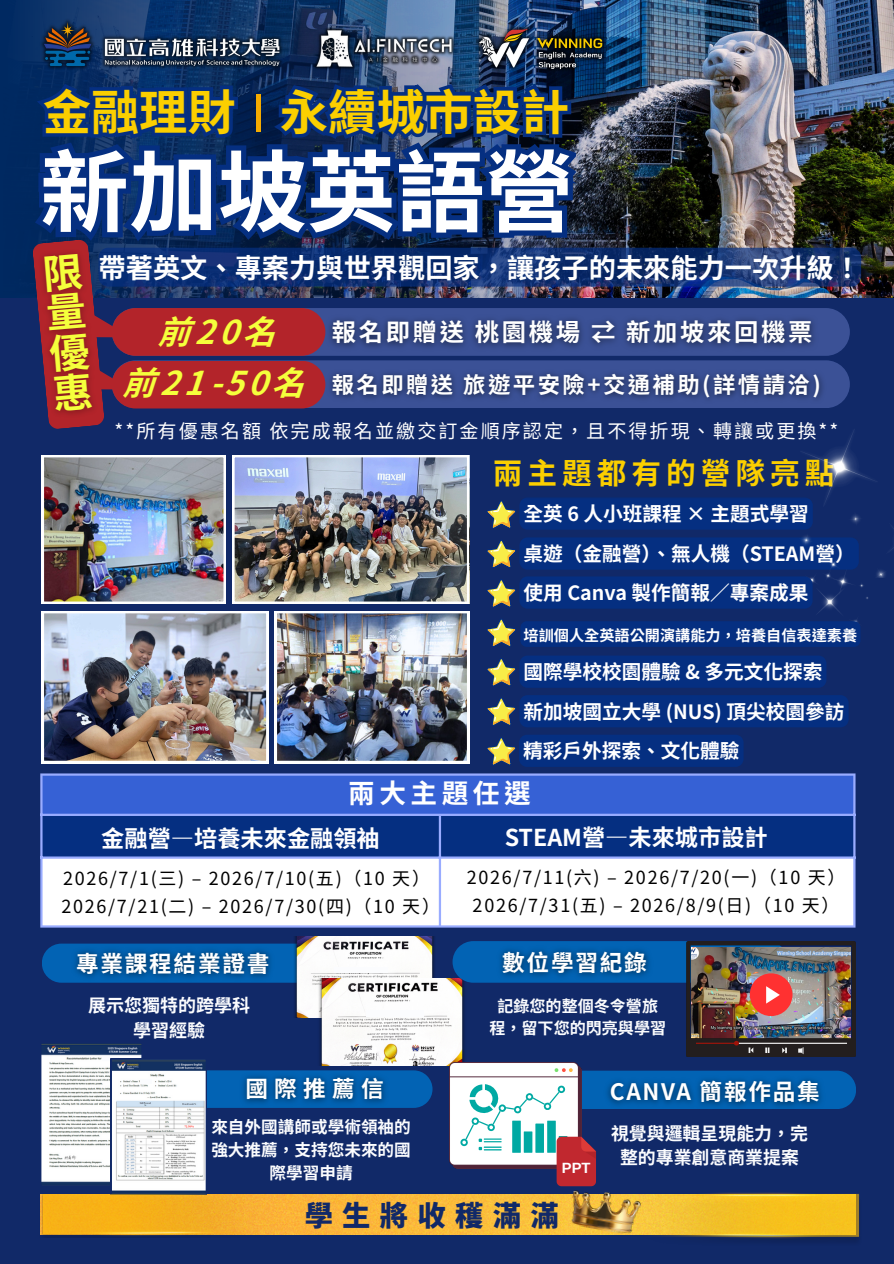
<style>
.page{position:relative;width:894px;height:1264px;background:#fff}
.page>*{position:absolute;margin:0;border:0;box-sizing:border-box;transform-origin:0 0}
.t1{font:700 88.95px "Source Han Sans SC";color:#fff}
.t2{font:700 48.3px "Source Han Sans SC";color:#fbcf00}
.t3{font:40.05px/40.2px "Gen Ei Gothic M B";color:#f5ff3c;text-align:justify}
.t4{font:700 32.7px/50.7px "Source Han Sans SC";letter-spacing:.135em;color:#f5ff3c;text-align:center}
.t5{font:700 29.7px "Source Han Sans SC";letter-spacing:.17em;color:#fbcf00}
.t6{font:800 28.35px "Source Han Sans SC";letter-spacing:.33em;color:#112968}
.t7{font:700 27.15px "Noto Sans TC";color:#fff}
.t8{font:700 26.7px "Source Han Sans SC";letter-spacing:.17em;color:#fff}
.t9{font:700 24.3px "Source Han Sans SC";letter-spacing:.11em;color:#fff}
.t10{font:700 23.25px "Source Han Sans SC";color:#fff}
.t11{font:700 22.65px "Noto Sans TC";letter-spacing:.075em;color:#fff}
.t12{font:700 22.35px "Source Han Sans SC";letter-spacing:.11em;color:#fff}
.t13{font:700 19.65px/39.9px "Noto Sans TC";color:#fff}
.t14{font:19.05px "Source Han Sans SC";letter-spacing:.11em;color:#fff}
.t15{font:18px/28.2px "Source Han Sans SC";letter-spacing:.095em;color:#000}
.t16{font:700 18px/24.9px "Noto Sans TC";color:#fbfcfe;text-align:center}
.t17{font:700 17.85px "Noto Sans TC";color:#fbfcfe}
.t18{font:700 16.65px/22.8px "Noto Sans TC";color:#fbfcfe;text-align:center}
.t19{font:700 16.05px/22px "Noto Sans TC";color:#fbfcfe;text-align:center}
.t20{font:700 15.15px "Noto Sans TC";color:#fff}
.t21{font:700 14.85px "Liberation Sans";color:#fff}
</style>
<div class="page">
<div style="left:0;top:0;width:893px;height:1263px;background:#112968"></div>
<img style="left:629px;top:0;width:264px;height:297px">
<img style="left:0;top:0;width:629px;height:298px">
<div style="left:256px;top:94px;width:5px;height:37px;background:#f5ab00"></div>
<img style="left:36px;top:16px;width:261px;height:55px">
<img style="left:310px;top:25px;width:149px;height:46px">
<img style="left:459px;top:21px;width:159px;height:54px">
<img style="left:42px;top:455px;width:183px;height:148px">
<img style="left:275px;top:611px;width:194px;height:152px">
<img style="left:232px;top:455px;width:237px;height:148px">
<img style="left:42px;top:611px;width:226px;height:152px">
<div style="left:41px;top:774px;width:813px;height:41px;background:#3661d5"></div>
<div style="left:43px;top:816px;width:810px;height:40px;background:#052f81"></div>
<div style="left:43px;top:858px;width:810px;height:67px;background:#fff"></div>
<hr style="left:40px;top:775px;width:3px;height:150px;background:#99acff">
<hr style="left:438px;top:816px;width:3px;height:109px;background:#99acff">
<hr style="left:853px;top:775px;width:2px;height:150px;background:#99acff">
<hr style="left:40px;top:773px;width:815px;height:2px;background:#99acff">
<hr style="left:40px;top:813px;width:815px;height:3px;background:#99acff">
<hr style="left:40px;top:856px;width:815px;height:2px;background:#99acff">
<hr style="left:40px;top:925px;width:815px;height:2px;background:#99acff">
<div style="left:42px;top:943px;width:370px;height:39px;background:#0263b4"></div>
<div style="left:111px;top:1070px;width:321px;height:37px;background:#0263b4"></div>
<img style="left:67px;top:943px;width:213px;height:40px">
<img style="left:289px;top:936px;width:146px;height:81px">
<div style="left:334px;top:967px;width:53px;height:6px;background:#fbfcfe"></div>
<img style="left:314px;top:978px;width:151px;height:87px">
<div style="left:366px;top:1010px;width:58px;height:6px;background:#fbfcfe"></div>
<img style="left:286px;top:1194px;width:281px;height:40px">
<svg style="left:41px;top:1044px;width:165px;height:150px;background:#c4cad3"></svg>
<hr style="left:140px;top:1079px;width:11px;height:4px;background:#fbfcfe">
<div style="left:452px;top:941px;width:335px;height:41px;background:#0263b4"></div>
<div style="left:563px;top:1070px;width:292px;height:39px;background:#0263b4"></div>
<img style="left:449px;top:1062px;width:132px;height:106px">
<svg style="left:460px;top:1084px;width:136px;height:102px"></svg>
<img style="left:686px;top:941px;width:169px;height:114px">
<div style="left:749px;top:973px;width:43px;height:43px;background:#ff3131;border-radius:50%"></div>
<svg style="left:766px;top:986px;width:13px;height:17px"></svg>
<img style="left:642px;top:1192px;width:218px;height:50px">
<img style="left:40px;top:1194px;width:246px;height:43px">
<img style="left:567px;top:1186px;width:75px;height:49px">
<svg style="left:487px;top:499px;width:311px;height:30px;background:#0e357d"></svg>
<svg style="left:487px;top:537px;width:311px;height:32px;background:#0e347d"></svg>
<img style="left:795px;top:557px;width:73px;height:72px">
<img style="left:798px;top:430px;width:95px;height:148px">
<svg style="left:487px;top:695px;width:361px;height:32px;background:#0c337e"></svg>
<svg style="left:487px;top:656px;width:339px;height:31px;background:#0d347d"></svg>
<svg style="left:487px;top:576px;width:325px;height:32px;background:#0d347d"></svg>
<svg style="left:487px;top:618px;width:373px;height:29px;background:#0e337b"></svg>
<svg style="left:487px;top:735px;width:256px;height:32px;background:#10357c"></svg>
<img style="left:235px;top:1070px;width:160px;height:38px">
<img style="left:492px;top:949px;width:164px;height:34px">
<img style="left:599px;top:1070px;width:232px;height:37px">
<div style="left:98px;top:248px;width:762px;height:38px;background:#052f81;border-radius:10px;opacity:.72"></div>
<svg style="left:325px;top:308px;width:524px;height:48px;background:#354b8f"></svg>
<svg style="left:132px;top:360px;width:717px;height:48px;background:#334a8e"></svg>
<div style="left:112px;top:308px;width:213px;height:48px;background:#b3242a"></div>
<div style="left:112px;top:361px;width:213px;height:47px;background:#b3242a"></div>
<img style="left:321px;top:309px;width:502px;height:47px">
<img style="left:321px;top:363px;width:508px;height:45px">
<svg style="left:32px;top:239px;width:99px;height:190px"></svg>
<img style="left:30px;top:242px;width:77px;height:184px">
<h2 class="t2" style="left:43px;top:74px;width:528px">金融理財 永續城市設計</h2>
<h1 class="t1" style="left:40px;top:121px;width:535px">新加坡英語營</h1>
<h3 class="t3" style="left:41px;top:256px;width:42px;rotate:-5deg">限量優惠</h3>
<h3 class="t7" style="left:98px;top:246px;width:763px">帶著英文、專案力與世界觀回家，讓孩子的未來能力一次升級！</h3>
<h3 class="t9" style="left:331px;top:313px;width:482px">報名即贈送桃園機場 ⇄ 新加坡來回機票</h3>
<p class="t12" style="left:331px;top:367px;width:490px">報名即贈送旅遊平安險+交通補助(詳情請洽)</p>
<p class="t14" style="left:114px;top:415px;width:725px">**所有優惠名額依完成報名並繳交訂金順序認定，且不得折現、轉讓或更換**</p>
<h3 class="t4" style="left:126px;top:306px;width:183px">前20名前21-50名</h3>
<h3 class="t5" style="left:492px;top:450px;width:343px">兩主題都有的營隊亮點</h3>
<p class="t13" style="left:523px;top:492px;width:332px">全英 6 人小班課程 × 主題式學習<br>桌遊（金融營）、無人機（STEAM營）</p>
<p class="t13" style="left:523px;top:571px;width:286px">使用 Canva 製作簡報／專案成果</p>
<p class="t20" style="left:523px;top:623px;width:335px">培訓個人全英語公開演講能力，培養自信表達素養</p>
<p class="t13" style="left:523px;top:650px;width:300px">國際學校校園體驗 &amp; 多元文化探索</p>
<p class="t13" style="left:523px;top:690px;width:322px">新加坡國立大學 (NUS) 頂尖校園參訪</p>
<p class="t13" style="left:523px;top:729px;width:218px">精彩戶外探索、文化體驗</p>
<h3 class="t8" style="left:348px;top:772px;width:184px">兩大主題任選</h3>
<p class="t10" style="left:504px;top:819px;width:264px">STEAM營—未來城市設計</p>
<p class="t10" style="left:101px;top:820px;width:280px">金融營—培養未來金融領袖</p>
<p class="t15" style="left:61px;top:862px;width:380px">2026/7/1(三) – 2026/7/10(五)（10 天）<br>2026/7/21(二) – 2026/7/30(四)（10 天）</p>
<p class="t15" style="left:466px;top:861px;width:380px;text-align:center">2026/7/11(六) – 2026/7/20(一)（10 天）<br>2026/7/31(五) – 2026/8/9(日)（10 天）</p>
<p class="t11" style="left:76px;top:945px;width:195px">專業課程結業證書</p>
<p class="t11" style="left:502px;top:944px;width:146px">數位學習紀錄</p>
<p class="t16" style="left:88px;top:991px;width:163px">展示您獨特的跨學科學習經驗</p>
<p class="t19" style="left:489px;top:993px;width:178px">記錄您的整個冬令營旅程，留下您的閃亮與學習</p>
<p class="t11" style="left:245px;top:1071px;width:140px">國際推薦信</p>
<p class="t11" style="left:609px;top:1073px;width:211px">CANVA 簡報作品集</p>
<p class="t18" style="left:211px;top:1114px;width:201px">來自外國講師或學術領袖的強大推薦，支持您未來的國際學習申請</p>
<p class="t21" style="left:561px;top:1159px;width:30px">PPT</p>
<p class="t17" style="left:611px;top:1119px;width:198px">視覺與邏輯呈現能力，完</p>
<p class="t17" style="left:619px;top:1143px;width:180px">整的專業創意商業提案</p>
<h3 class="t6" style="left:304px;top:1192px;width:255px">學生將收穫滿滿</h3>
</div>
